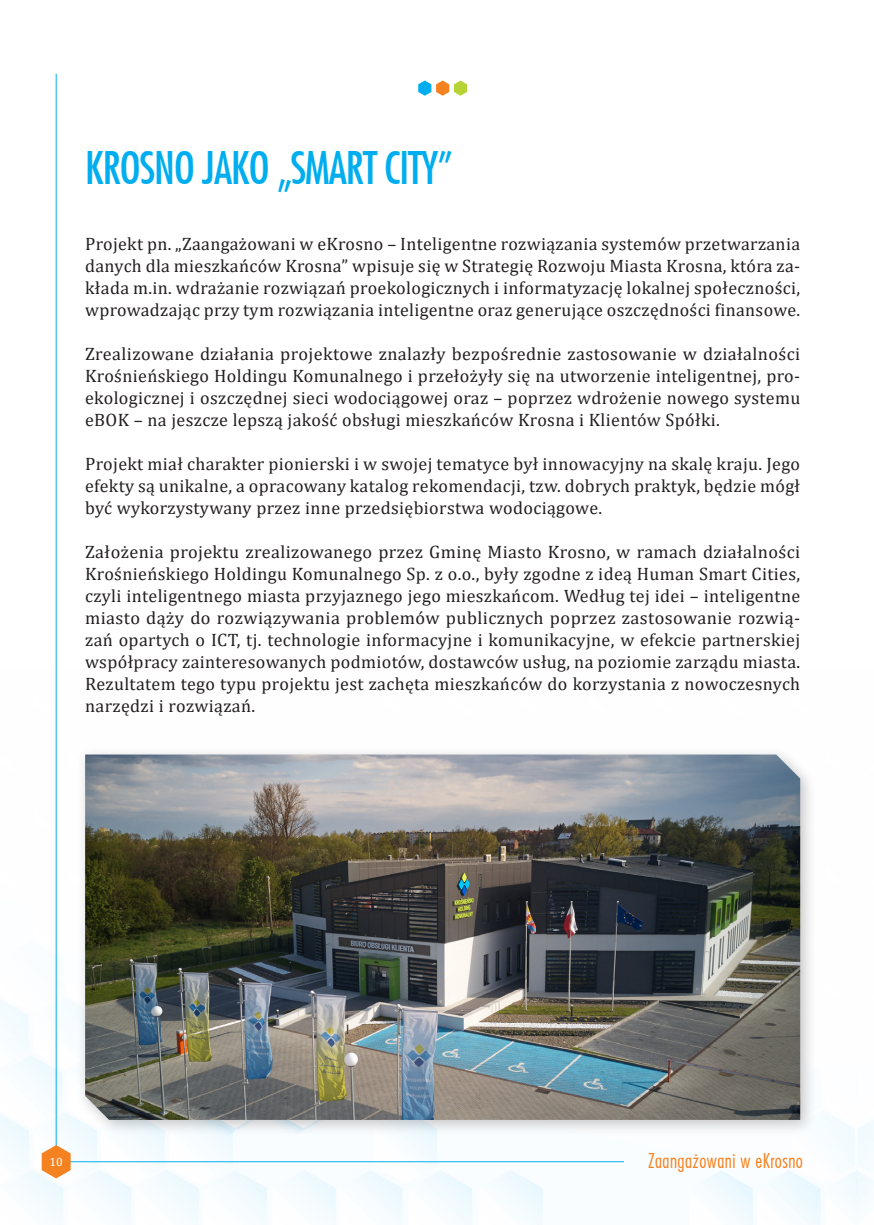
<style>
.page{position:relative;width:874px;height:1225px;background:#fff}
.page>*{position:absolute;margin:0;border:0;box-sizing:border-box;transform-origin:0 0}
.t1{font:44px "Fujiyama";letter-spacing:-.025em;color:#00aeef}
.t2{font:300 20px "Fujiyama";letter-spacing:.02em;color:#f58220}
.t3{font:18px/22px "Cambria";letter-spacing:.02em;color:#231f20;text-align:justify}
.t4{font:12px "Cambria";color:#fff}
</style>
<div class="page">
<img style="left:0;top:670px;width:873px;height:555px">
<hr style="left:56px;top:74px;width:1px;height:1087px;background:#00aeef">
<hr style="left:56px;top:1161px;width:567px;height:1px;background:#00aeef">
<svg style="left:42px;top:1145px;width:29px;height:33px"></svg>
<div style="left:77px;top:746px;width:739px;height:390px;background:#231f20;opacity:.25"></div>
<img style="left:85px;top:754px;width:714px;height:366px">
<svg style="left:418px;top:81px;width:49px;height:15px"></svg>
<h1 class="t1" style="left:85px;top:138px;width:369px">KROSNO JAKO „SMART CITY”</h1>
<p class="t3" style="left:85px;top:232px;width:716px">Projekt pn. „Zaangażowani w eKrosno – Inteligentne rozwiązania systemów przetwarzania danych dla mieszkańców Krosna” wpisuje się w Strategię Rozwoju Miasta Krosna, która za&shy;kłada m.in. wdrażanie rozwiązań proekologicznych i informatyzację lokalnej społeczności, wprowadzając przy tym rozwiązania inteligentne oraz generujące oszczędności finansowe.</p>
<p class="t3" style="left:85px;top:342px;width:716px">Zrealizowane działania projektowe znalazły bezpośrednie zastosowanie w działalności Krośnieńskiego Holdingu Komunalnego i przełożyły się na utworzenie inteligentnej, pro&shy;ekologicznej i oszczędnej sieci wodociągowej oraz – poprzez wdrożenie nowego systemu eBOK – na jeszcze lepszą jakość obsługi mieszkańców Krosna i Klientów Spółki.</p>
<p class="t3" style="left:85px;top:452px;width:716px">Projekt miał charakter pionierski i w swojej tematyce był innowacyjny na skalę kraju. Jego efekty są unikalne, a opracowany katalog rekomendacji, tzw. dobrych praktyk, będzie mógł być wykorzystywany przez inne przedsiębiorstwa wodociągowe.</p>
<p class="t3" style="left:85px;top:540px;width:716px">Założenia projektu zrealizowanego przez Gminę Miasto Krosno, w ramach działalności Krośnieńskiego Holdingu Komunalnego Sp. z o.o., były zgodne z ideą Human Smart Cities, czyli inteligentnego miasta przyjaznego jego mieszkańcom. Według tej idei – inteligentne miasto dąży do rozwiązywania problemów publicznych poprzez zastosowanie rozwią&shy;zań opartych o ICT, tj. technologie informacyjne i komunikacyjne, w efekcie partnerskiej współpracy zainteresowanych podmiotów, dostawców usług, na poziomie zarządu miasta.<br>Rezultatem tego typu projektu jest zachęta mieszkańców do korzystania z nowoczesnych narzędzi i rozwiązań.</p>
<p class="t4" style="left:49px;top:1155px;width:15px">10</p>
<p class="t2" style="left:647px;top:1147px;width:156px">Zaangażowani w eKrosno</p>
</div>
